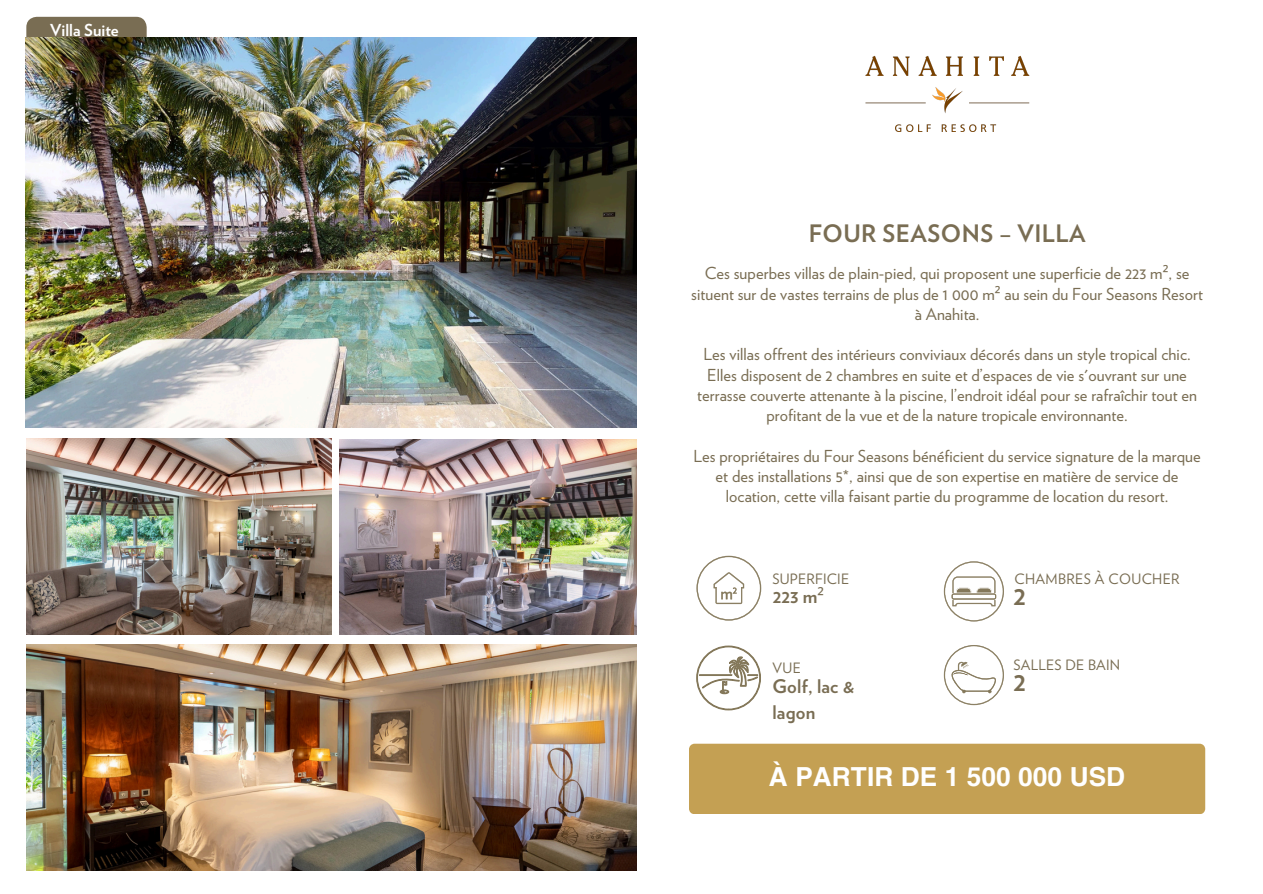
<style>
.page{position:relative;width:1263px;height:894px;background:#fff}
.page>*{position:absolute;margin:0;border:0;box-sizing:border-box;transform-origin:0 0}
.t1{font:700 27px "Verlag";color:#796d53}
.t2{font:700 26.25px "Helvetica LT Pro";letter-spacing:.005em;color:#fff}
.t3{font:700 24px "Verlag";letter-spacing:.02em;color:#796d53}
.t4{font:700 18.75px/25.8px "Verlag";letter-spacing:.01em;color:#796d53}
.t5{font:16.5px/20.2px "Verlag";letter-spacing:.005em;color:#796d53;text-align:center}
.t6{font:700 16.5px "Verlag";color:#fff}
.t7{font:14.25px "Verlag";letter-spacing:.015em;color:#796d53}
.s1{font-family:"Noto Sans"}
.s2{font-family:"Noto Sans";font-weight:400}
</style>
<div class="page">
<img style="left:865px;top:55px;width:165px;height:77px">
<div style="left:689px;top:743px;width:516px;height:71px;background:#c4a053"></div>
<svg style="left:696px;top:555px;width:65px;height:65px"></svg>
<svg style="left:696px;top:645px;width:65px;height:65px"></svg>
<svg style="left:944px;top:561px;width:60px;height:60px"></svg>
<svg style="left:944px;top:645px;width:60px;height:60px"></svg>
<svg style="left:26px;top:17px;width:121px;height:21px;background:#7a6e55"></svg>
<img style="left:26px;top:438px;width:305px;height:196px">
<img style="left:340px;top:439px;width:297px;height:195px">
<img style="left:26px;top:644px;width:610px;height:226px">
<img style="left:26px;top:38px;width:611px;height:390px">
<h3 class="t6" style="left:50px;top:23px;width:70px">Villa Suite</h3>
<p class="t3" style="left:809px;top:222px;width:278px">FOUR SEASONS – VILLA</p>
<p class="t5" style="left:691px;top:264px;width:513px">Ces superbes villas de plain-pied, qui proposent une superficie de 223 m<span class="s1">²</span>, se situent sur de vastes terrains de plus de 1 000 m<span class="s1">²</span> au sein du Four Seasons Resort à Anahita.</p>
<p class="t5" style="left:697px;top:345px;width:501px">Les villas offrent des intérieurs conviviaux décorés dans un style tropical chic.<br>Elles disposent de 2 chambres en suite et d’espaces de vie s'ouvrant sur une terrasse couverte attenante à la piscine, l’endroit idéal pour se rafraîchir tout en profitant de la vue et de la nature tropicale environnante.</p>
<p class="t5" style="left:693px;top:446px;width:509px">Les propriétaires du Four Seasons bénéficient du service signature de la marque et des installations 5*, ainsi que de son expertise en matière de service de location, cette villa faisant partie du programme de location du resort.</p>
<h4 class="t7" style="left:772px;top:572px;width:78px">SUPERFICIE</h4>
<h3 class="t7" style="left:1014px;top:572px;width:167px">CHAMBRES À COUCHER</h3>
<h2 class="t4" style="left:773px;top:584px;width:53px">223 m<span class="s2">²</span></h2>
<p class="t1" style="left:1013px;top:583px;width:14px">2</p>
<h4 class="t7" style="left:772px;top:661px;width:30px">VUE</h4>
<h4 class="t4" style="left:772px;top:674px;width:84px">Golf, lac &amp; lagon</h4>
<p class="t7" style="left:1013px;top:658px;width:108px">SALLES DE BAIN</p>
<p class="t1" style="left:1013px;top:669px;width:14px">2</p>
<p class="t2" style="left:769px;top:766px;width:358px">À PARTIR DE 1 500 000 USD</p>
</div>
